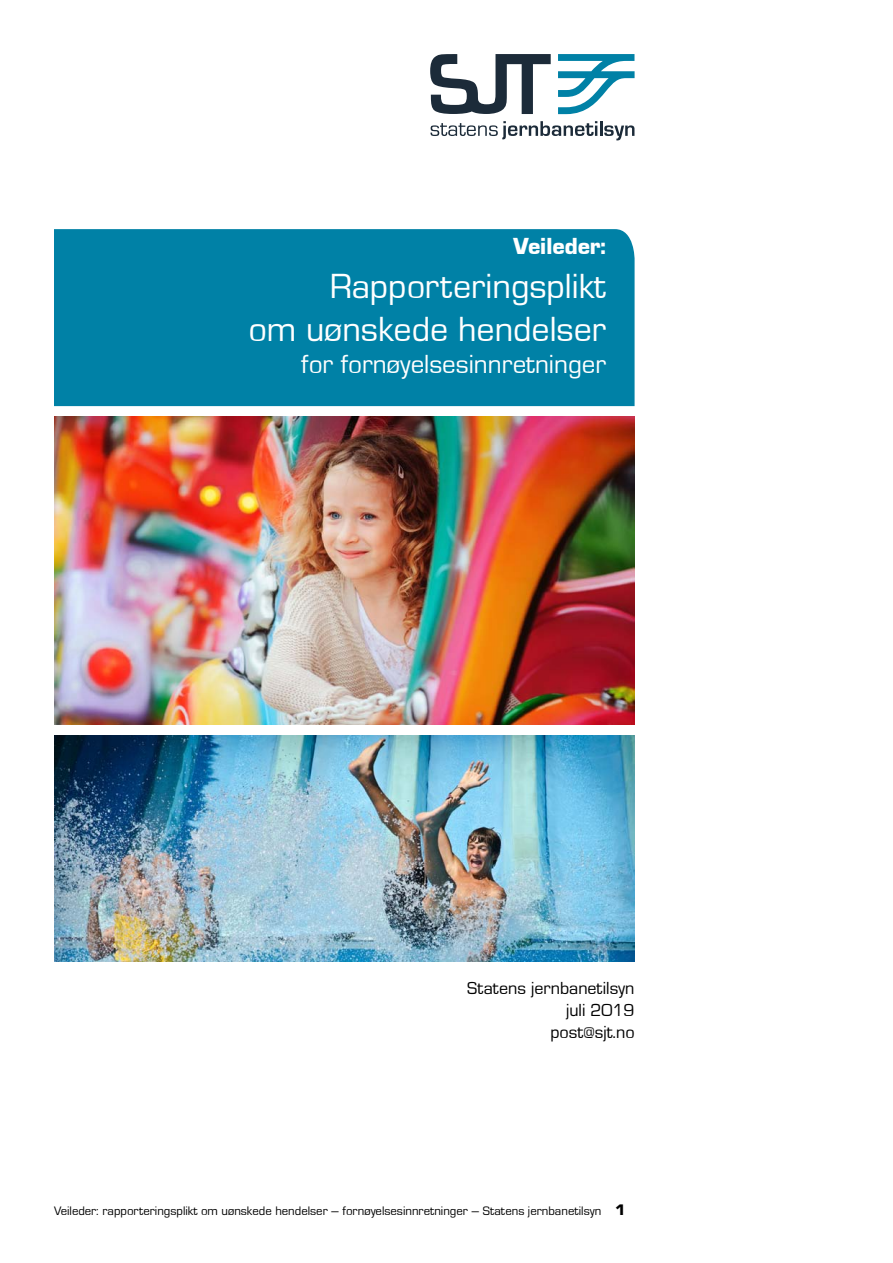
<style>
.page{position:relative;width:893px;height:1263px;background:#fff}
.page>*{position:absolute;margin:0;border:0;box-sizing:border-box;transform-origin:0 0}
.t1{font:36px/43.2px "Eurostile Roman DTC";color:#fff;text-align:right}
.t2{font:27px "Eurostile Roman DTC";color:#fff}
.t3{font:24px "Eurostile Black DTC";color:#fff}
.t4{font:18px/21.6px "Eurostile Roman DTC";color:#000;text-align:right}
.t5{font:12.75px "Eurostile Roman DTC";color:#000}
.s1{font-family:"Eurostile Black DTC";font-size:15.75px}
</style>
<div class="page">
<div style="left:54px;top:229px;width:581px;height:177px;background:#0081a6"></div>
<img style="left:54px;top:416px;width:581px;height:309px">
<svg style="left:430px;top:121px;width:204px;height:19px"></svg>
<svg style="left:558px;top:54px;width:77px;height:60px"></svg>
<svg style="left:430px;top:54px;width:121px;height:60px"></svg>
<img style="left:54px;top:735px;width:581px;height:226px">
<h3 class="t3" style="left:513px;top:233px;width:94px">Veileder:</h3>
<h1 class="t1" style="left:249px;top:264px;width:359px">Rapporteringsplikt<br>om uønskede hendelser</h1>
<h2 class="t2" style="left:301px;top:350px;width:306px">for fornøyelsesinnretninger</h2>
<h3 class="t4" style="left:467px;top:978px;width:169px">Statens jernbanetilsyn juli 2019<br>post@sjt.no</h3>
<p class="t5" style="left:54px;top:1204px;width:573px">Veileder: rapporteringsplikt om uønskede hendelser – fornøyelsesinnretninger – Statens jernbanetilsyn <span class="s1">1</span></p>
</div>
